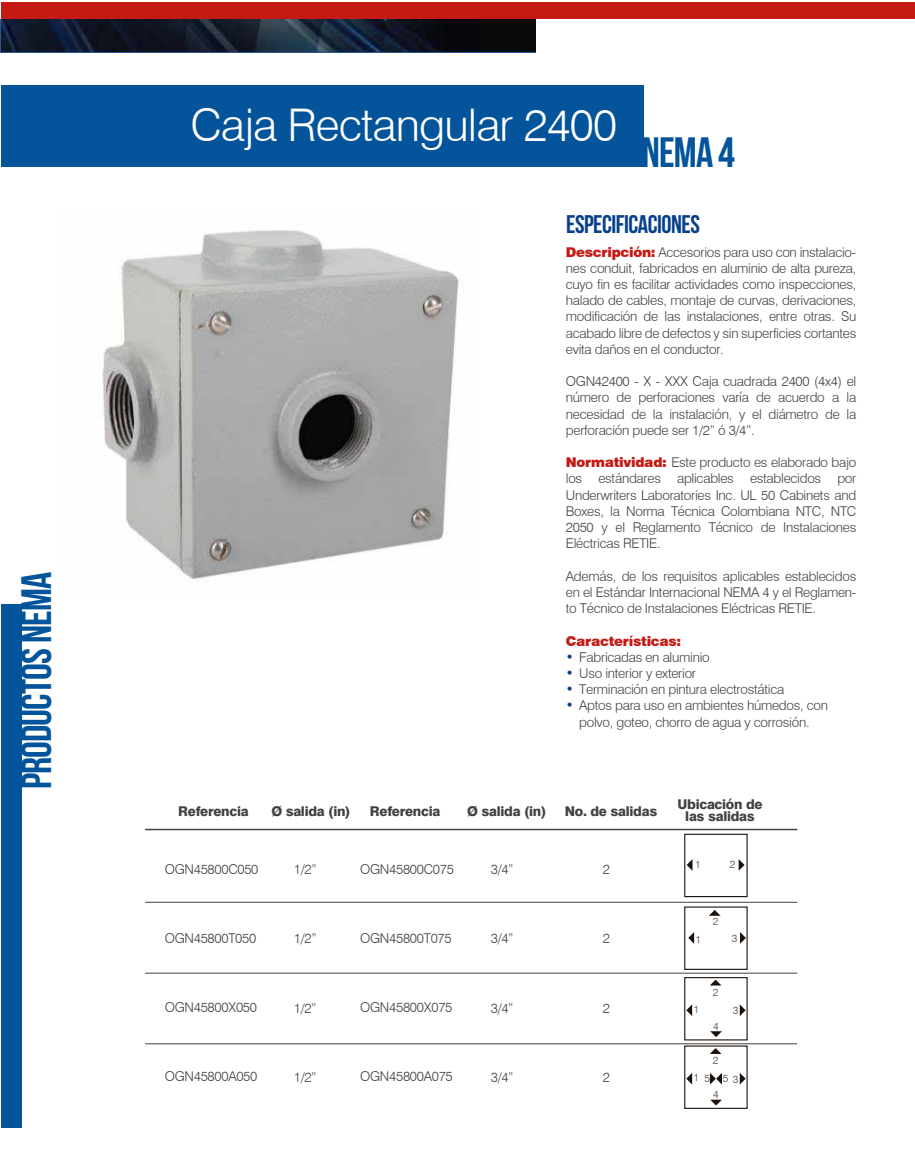
<style>
.page{position:relative;width:915px;height:1170px;background:#fff}
.page>*{position:absolute;margin:0;border:0;box-sizing:border-box;transform-origin:0 0}
.t1{font:300 45px "Swiss 721 BT";letter-spacing:-.02em;color:#fff}
.t2{font:42.45px "Bebas Neue";letter-spacing:-.02em;color:#03549a}
.t3{font:25.5px "Bebas Neue";letter-spacing:-.02em;color:#07408b}
.t4{font:300 13.5px/16.2px "Swiss 721 BT";letter-spacing:-.02em;color:#434041;text-align:justify}
.t5{font:800 13.5px/12px "Swiss 721 BT";letter-spacing:-.02em;color:#434041;text-align:center}
.t6{font:900 13.5px "Swiss 721 BT";letter-spacing:-.02em;color:#c51a14}
.t7{font:300 10.5px "Swiss 721 BT";color:#434041}
.s1{font-weight:900;color:#c51a14}
.s2{font-family:"Futura";font-weight:500;color:#07408b}
</style>
<div class="page">
<hr style="left:145px;top:828px;width:652px;height:2px;background:#434041">
<hr style="left:145px;top:901px;width:652px;height:1px;background:#434041">
<hr style="left:145px;top:972px;width:652px;height:1px;background:#434041">
<hr style="left:145px;top:1043px;width:652px;height:1px;background:#434041">
<div style="left:684px;top:833px;width:63px;height:64px;border:1px solid #1d120b"></div>
<svg style="left:686px;top:859px;width:6px;height:11px"></svg>
<svg style="left:738px;top:859px;width:6px;height:11px"></svg>
<svg style="left:688px;top:932px;width:6px;height:11px"></svg>
<svg style="left:709px;top:910px;width:11px;height:5px"></svg>
<svg style="left:740px;top:932px;width:5px;height:11px"></svg>
<div style="left:684px;top:976px;width:63px;height:64px;border:1px solid #1d120b"></div>
<svg style="left:710px;top:1031px;width:11px;height:5px"></svg>
<svg style="left:686px;top:1004px;width:6px;height:12px"></svg>
<svg style="left:710px;top:979px;width:11px;height:6px"></svg>
<svg style="left:739px;top:1004px;width:6px;height:12px"></svg>
<svg style="left:710px;top:1099px;width:11px;height:6px"></svg>
<svg style="left:686px;top:1073px;width:6px;height:11px"></svg>
<svg style="left:710px;top:1048px;width:11px;height:5px"></svg>
<svg style="left:739px;top:1073px;width:6px;height:11px"></svg>
<svg style="left:709px;top:1073px;width:12px;height:11px"></svg>
<svg style="left:0;top:19px;width:535px;height:34px"></svg>
<img style="left:102px;top:230px;width:357px;height:353px">
<div style="left:1px;top:604px;width:20px;height:523px;background:#03549a"></div>
<img style="left:1px;top:17px;width:534px;height:34px">
<div style="left:2px;top:3px;width:912px;height:16px;background:#c51a14"></div>
<div style="left:1px;top:85px;width:642px;height:82px;background:#03549a"></div>
<h2 class="t2" style="left:13px;top:789px;width:219px;rotate:-90deg">PRODUCTOS NEMA</h2>
<h1 class="t1" style="left:190px;top:98px;width:428px">Caja Rectangular 2400</h1>
<h2 class="t2" style="left:641px;top:129px;width:95px">NEMA 4</h2>
<h3 class="t3" style="left:566px;top:210px;width:135px">ESPECIFICACIONES</h3>
<p class="t4" style="left:565px;top:243px;width:292px"><span class="s1">Descripción:</span> Accesorios para uso con instalacio&shy;nes conduit, fabricados en aluminio de alta pureza, cuyo fin es facilitar actividades como inspecciones, halado de cables, montaje de curvas, derivaciones, modificación de las instalaciones, entre otras. Su acabado libre de defectos y sin superficies cortantes evita daños en el conductor.</p>
<p class="t4" style="left:565px;top:373px;width:292px">OGN42400 - X - XXX Caja cuadrada 2400 (4x4) el número de perforaciones varía de acuerdo a la necesidad de la instalación, y el diámetro de la perforación puede ser 1/2” ó 3/4”.</p>
<p class="t4" style="left:565px;top:454px;width:292px"><span class="s1">Normatividad:</span> Este producto es elaborado bajo los estándares aplicables establecidos por Underwriters Laboratories Inc. UL 50 Cabinets and Boxes, la Norma Técnica Colombiana NTC, NTC 2050 y el Reglamento Técnico de Instalaciones Eléctricas RETIE.</p>
<p class="t4" style="left:565px;top:567px;width:292px">Además, de los requisitos aplicables establecidos en el Estándar Internacional NEMA 4 y el Reglamen&shy;to Técnico de Instalaciones Eléctricas RETIE.</p>
<p class="t6" style="left:565px;top:632px;width:117px">Características:</p>
<p class="t4" style="left:565px;top:648px;width:145px"><span class="s2">•</span> Fabricadas en aluminio</p>
<p class="t4" style="left:565px;top:665px;width:132px"><span class="s2">•</span> Uso interior y exterior</p>
<p class="t4" style="left:565px;top:681px;width:220px"><span class="s2">•</span> Terminación en pintura electrostática</p>
<p class="t4" style="left:565px;top:697px;width:263px;text-align:center"><span class="s2">•</span> Aptos para uso en ambientes húmedos, con polvo, goteo, chorro de agua y corrosión.</p>
<p class="t5" style="left:271px;top:805px;width:81px">Ø salida (in)</p>
<p class="t5" style="left:467px;top:805px;width:81px">Ø salida (in)</p>
<p class="t5" style="left:564px;top:805px;width:94px">No. de salidas</p>
<p class="t5" style="left:677px;top:798px;width:86px">Ubicación de las salidas</p>
<p class="t5" style="left:178px;top:805px;width:72px">Referencia</p>
<p class="t5" style="left:370px;top:805px;width:72px">Referencia</p>
<p class="t4" style="left:165px;top:861px;width:95px">OGN45800C050</p>
<p class="t4" style="left:294px;top:861px;width:24px">1/2”</p>
<p class="t4" style="left:360px;top:861px;width:95px">OGN45800C075</p>
<p class="t4" style="left:490px;top:861px;width:24px">3/4”</p>
<p class="t4" style="left:602px;top:861px;width:9px">2</p>
<p class="t7" style="left:694px;top:858px;width:7px">1</p>
<p class="t7" style="left:729px;top:858px;width:7px">2</p>
<p class="t7" style="left:712px;top:915px;width:7px">2</p>
<p class="t4" style="left:165px;top:930px;width:93px">OGN45800T050</p>
<p class="t4" style="left:360px;top:930px;width:93px">OGN45800T075</p>
<p class="t4" style="left:294px;top:930px;width:24px">1/2”</p>
<p class="t4" style="left:490px;top:930px;width:24px">3/4”</p>
<p class="t4" style="left:602px;top:930px;width:9px">2</p>
<p class="t7" style="left:695px;top:932px;width:7px">1</p>
<p class="t7" style="left:731px;top:931px;width:7px">3</p>
<p class="t4" style="left:165px;top:999px;width:94px">OGN45800X050</p>
<p class="t4" style="left:294px;top:999px;width:24px">1/2”</p>
<p class="t4" style="left:360px;top:999px;width:94px">OGN45800X075</p>
<p class="t4" style="left:490px;top:999px;width:24px">3/4”</p>
<p class="t4" style="left:602px;top:999px;width:9px">2</p>
<p class="t7" style="left:712px;top:985px;width:7px">2</p>
<p class="t7" style="left:712px;top:1019px;width:7px">4</p>
<p class="t7" style="left:693px;top:1002px;width:7px">1</p>
<p class="t7" style="left:732px;top:1004px;width:7px">3</p>
<p class="t4" style="left:165px;top:1068px;width:94px">OGN45800A050</p>
<p class="t4" style="left:360px;top:1068px;width:94px">OGN45800A075</p>
<p class="t4" style="left:294px;top:1068px;width:24px">1/2”</p>
<p class="t4" style="left:490px;top:1068px;width:24px">3/4”</p>
<p class="t4" style="left:602px;top:1068px;width:9px">2</p>
<p class="t7" style="left:712px;top:1053px;width:7px">2</p>
<p class="t7" style="left:712px;top:1087px;width:7px">4</p>
<p class="t7" style="left:693px;top:1071px;width:7px">1</p>
<p class="t7" style="left:704px;top:1071px;width:36px">5 5 3</p>
</div>
